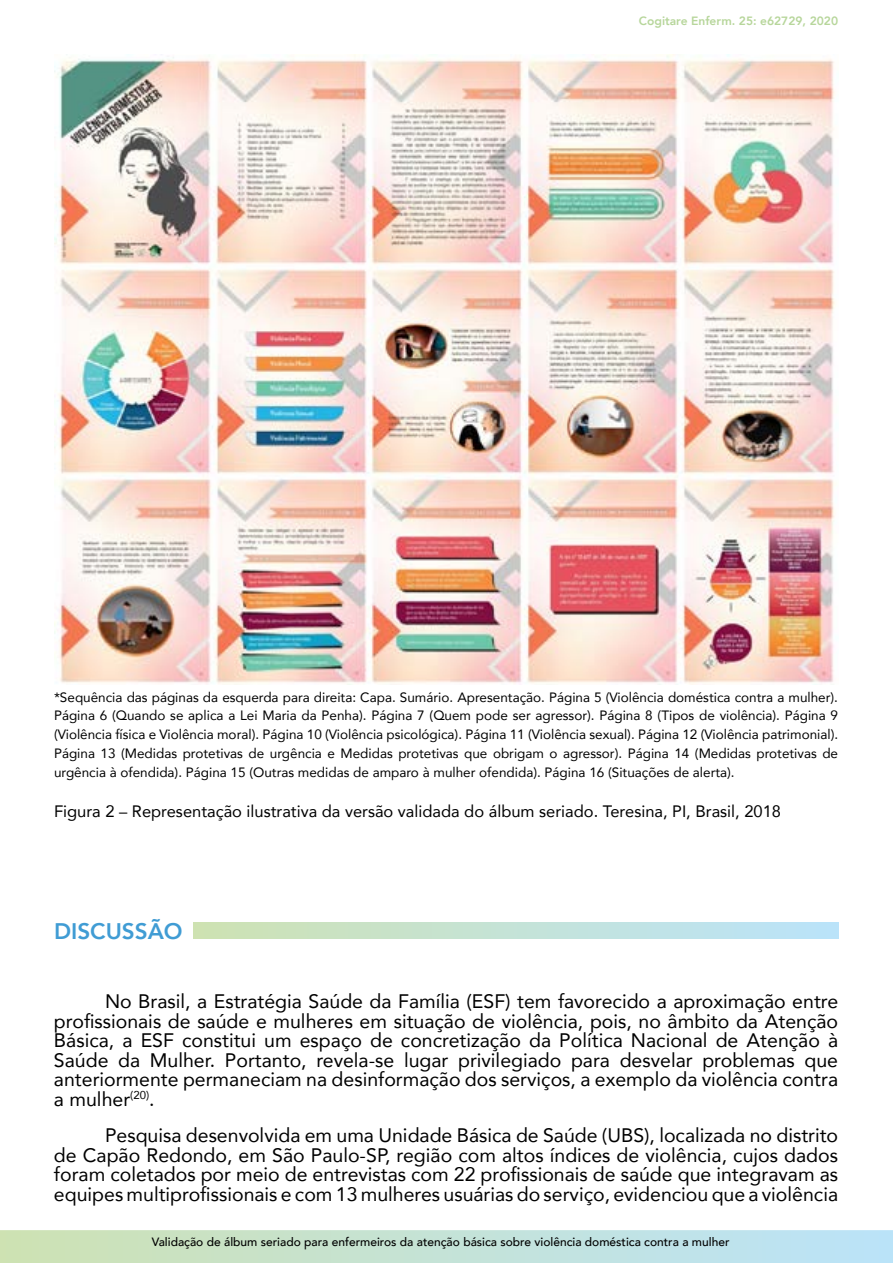
<style>
.page{position:relative;width:893px;height:1263px;background:#fff}
.page>*{position:absolute;margin:0;border:0;box-sizing:border-box;transform-origin:0 0}
.t1{font:800 22.5px "Avenir";color:#409cd4}
.t2{font:19.5px/19.5px "Avenir";color:#000;text-align:justify}
.t3{font:16.5px "Avenir";color:#000}
.t4{font:13.5px/18.8px "Avenir";color:#000;text-align:justify}
.t5{font:500 12px "Avenir";color:#000}
.t6{font:800 12px "Avenir";color:#b7d69b}
</style>
<div class="page">
<svg style="left:0;top:1230px;width:893px;height:33px;background:#c4e2d6"></svg>
<div style="left:193px;top:922px;width:646px;height:17px;background:linear-gradient(to right,#cee2b2,#bae3fb)"></div>
<img style="left:54px;top:54px;width:781px;height:631px">
<p class="t6" style="left:639px;top:12px;width:201px">Cogitare Enferm. 25: e62729, 2020</p>
<p class="t4" style="left:54px;top:687px;width:786px">*Sequência das páginas da esquerda para direita: Capa. Sumário. Apresentação. Página 5 (Violência doméstica contra a mulher).<br>Página 6 (Quando se aplica a Lei Maria da Penha). Página 7 (Quem pode ser agressor). Página 8 (Tipos de violência). Página 9 (Violência física e Violência moral). Página 10 (Violência psicológica). Página 11 (Violência sexual). Página 12 (Violência patrimonial).<br>Página 13 (Medidas protetivas de urgência e Medidas protetivas que obrigam o agressor). Página 14 (Medidas protetivas de urgência à ofendida). Página 15 (Outras medidas de amparo à mulher ofendida). Página 16 (Situações de alerta).</p>
<p class="t3" style="left:54px;top:798px;width:729px">Figura 2 – Representação ilustrativa da versão validada do álbum seriado. Teresina, PI, Brasil, 2018</p>
<p class="t1" style="left:54px;top:913px;width:130px">DISCUSSÃO</p>
<p class="t2" style="left:54px;top:991px;width:786px;text-indent:51px">No Brasil, a Estratégia Saúde da Família (ESF) tem favorecido a aproximação entre profissionais de saúde e mulheres em situação de violência, pois, no âmbito da Atenção Básica, a ESF constitui um espaço de concretização da Política Nacional de Atenção à Saúde da Mulher. Portanto, revela-se lugar privilegiado para desvelar problemas que anteriormente permaneciam na desinformação dos serviços, a exemplo da violência contra a mulher<sup>(20)</sup>.</p>
<p class="t2" style="left:54px;top:1125px;width:786px;text-indent:51px">Pesquisa desenvolvida em uma Unidade Básica de Saúde (UBS), localizada no distrito de Capão Redondo, em São Paulo-SP, região com altos índices de violência, cujos dados foram coletados por meio de entrevistas com 22 profissionais de saúde que integravam as equipes multiprofissionais e com 13 mulheres usuárias do serviço, evidenciou que a violência</p>
<p class="t5" style="left:152px;top:1232px;width:579px">Validação de álbum seriado para enfermeiros da atenção básica sobre violência doméstica contra a mulher</p>
</div>
